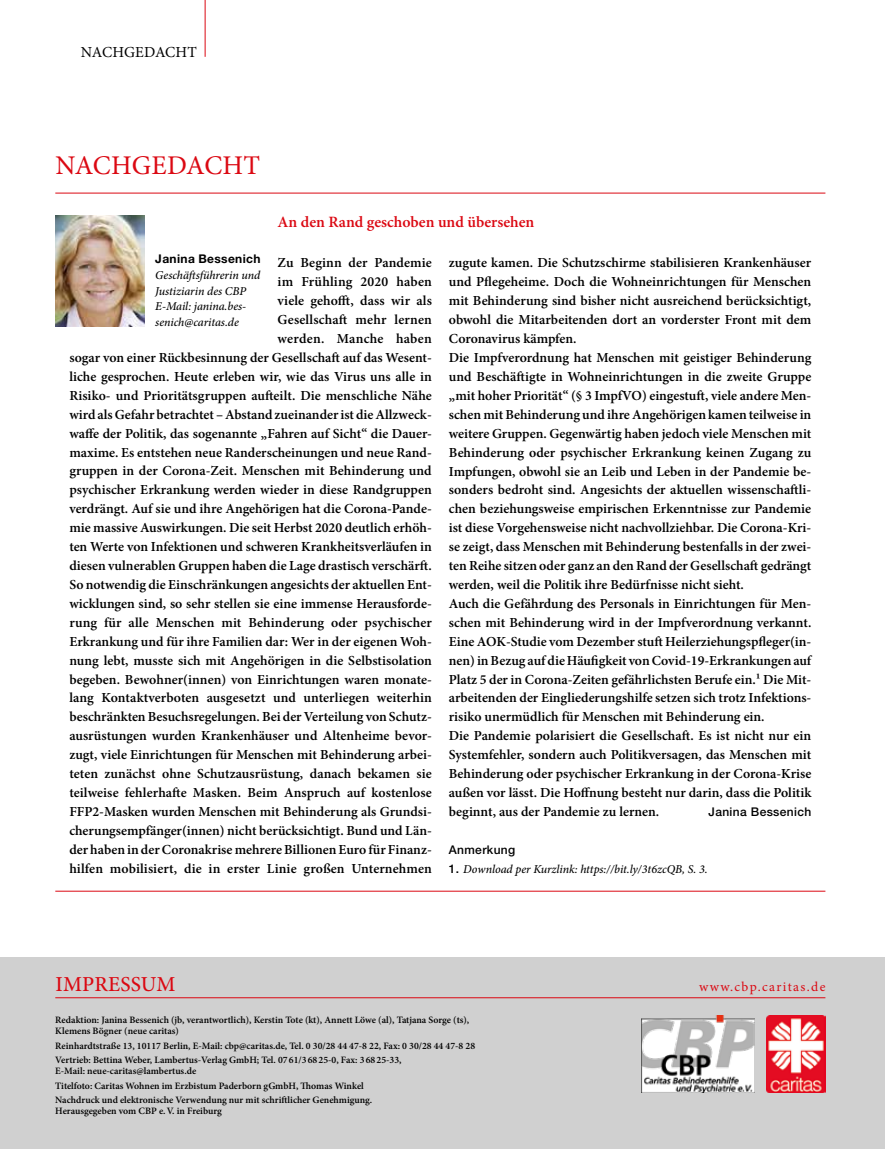
<style>
.page{position:relative;width:885px;height:1149px;background:#fff}
.page>*{position:absolute;margin:0;border:0;box-sizing:border-box;transform-origin:0 0}
.t1{font:27px "Minion Pro";letter-spacing:.005em;color:#db0812}
.t2{font:500 21.3px "Minion Pro";letter-spacing:.01em;color:#db0812}
.t3{font:600 15.75px "Minion Pro";color:#db0812}
.t4{font:15.3px "Minion Pro";letter-spacing:.005em;color:#000}
.t5{font:600 13.8px/18.9px "Minion Pro";color:#000;text-align:right}
.t6{font:13.5px "Minion Pro";letter-spacing:.1em;color:#db0812}
.t7{font:italic 500 12px/15.8px "Minion Pro";letter-spacing:-.005em;color:#000}
.t8{font:500 12px "Helvetica Neue LT Std";letter-spacing:.03em;color:#000}
.t9{font:700 12px "Helvetica Neue LT Std";letter-spacing:.03em;color:#000}
.t10{font:600 9.75px/14.7px "Minion Pro";color:#000}
.s1{font-family:"Helvetica Neue LT Std";font-style:normal}
</style>
<div class="page">
<hr style="left:205px;top:0;width:1px;height:57px;background:#db0812">
<hr style="left:55px;top:193px;width:770px;height:1px;background:#db0812">
<img style="left:55px;top:215px;width:90px;height:111px">
<hr style="left:55px;top:890px;width:770px;height:1px;background:#db0812">
<div style="left:0;top:957px;width:884px;height:191px;background:#d0d0d0"></div>
<hr style="left:55px;top:996px;width:770px;height:1px;background:#db0812">
<img style="left:766px;top:1015px;width:59px;height:77px">
<img style="left:641px;top:1015px;width:113px;height:77px">
<p class="t4" style="left:81px;top:42px;width:117px">NACHGEDACHT</p>
<h1 class="t1" style="left:55px;top:147px;width:206px">NACHGEDACHT</h1>
<p class="t3" style="left:277px;top:210px;width:258px">An den Rand geschoben und übersehen</p>
<p class="t5" style="left:69px;top:253px;width:364px">Zu Beginn der Pandemie<br>im Frühling 2020 haben<br>viele gehofft, dass wir als<br>Gesellschaft mehr lernen<br>werden. Manche haben<br>sogar von einer Rückbesinnung der Gesellschaft auf das Wesent&shy;liche gesprochen. Heute erleben wir, wie das Virus uns alle in Risiko- und Prioritätsgruppen aufteilt. Die menschliche Nähe wird als Gefahr betrachtet – Abstand zueinander ist die Allzweck&shy;waffe der Politik, das sogenannte „Fahren auf Sicht“ die Dauer&shy;maxime. Es entstehen neue Randerscheinungen und neue Rand&shy;gruppen in der Corona-Zeit. Menschen mit Behinderung und psychischer Erkrankung werden wieder in diese Randgruppen verdrängt. Auf sie und ihre Angehörigen hat die Corona-Pande&shy;mie massive Auswirkungen. Die seit Herbst 2020 deutlich erhöh&shy;ten Werte von Infektionen und schweren Krankheitsverläufen in diesen vulnerablen Gruppen haben die Lage drastisch verschärft.<br>So notwendig die Einschränkungen angesichts der aktuellen Ent&shy;wicklungen sind, so sehr stellen sie eine immense Herausforde&shy;rung für alle Menschen mit Behinderung oder psychischer Erkrankung und für ihre Familien dar: Wer in der eigenen Woh&shy;nung lebt, musste sich mit Angehörigen in die Selbstisolation begeben. Bewohner(innen) von Einrichtungen waren monate&shy;lang Kontaktverboten ausgesetzt und unterliegen weiterhin beschränkten Besuchsregelungen. Bei der Verteilung von Schutz&shy;ausrüstungen wurden Krankenhäuser und Altenheime bevor&shy;zugt, viele Einrichtungen für Menschen mit Behinderung arbei&shy;teten zunächst ohne Schutzausrüstung, danach bekamen sie teilweise fehlerhafte Masken. Beim Anspruch auf kostenlose FFP2-Masken wurden Menschen mit Behinderung als Grundsi&shy;cherungsempfänger(innen) nicht berücksichtigt. Bund und Län&shy;der haben in der Coronakrise mehrere Billionen Euro für Finanz&shy;hilfen mobilisiert, die in erster Linie großen Unternehmen</p>
<p class="t5" style="left:449px;top:253px;width:364px;text-align:left">zugute kamen. Die Schutzschirme stabilisieren Krankenhäuser und Pflegeheime. Doch die Wohneinrichtungen für Menschen mit Behinderung sind bisher nicht ausreichend berücksichtigt, obwohl die Mitarbeitenden dort an vorderster Front mit dem Coronavirus kämpfen.<br>Die Impfverordnung hat Menschen mit geistiger Behinderung und Beschäftigte in Wohneinrichtungen in die zweite Gruppe „mit hoher Priorität“ (§ 3 ImpfVO) eingestuft, viele andere Men&shy;schen mit Behinderung und ihre Angehörigen kamen teilweise in weitere Gruppen. Gegenwärtig haben jedoch viele Menschen mit Behinderung oder psychischer Erkrankung keinen Zugang zu Impfungen, obwohl sie an Leib und Leben in der Pandemie be&shy;sonders bedroht sind. Angesichts der aktuellen wissenschaftli&shy;chen beziehungsweise empirischen Erkenntnisse zur Pandemie ist diese Vorgehensweise nicht nachvollziehbar. Die Corona-Kri&shy;se zeigt, dass Menschen mit Behinderung bestenfalls in der zwei&shy;ten Reihe sitzen oder ganz an den Rand der Gesellschaft gedrängt werden, weil die Politik ihre Bedürfnisse nicht sieht.<br>Auch die Gefährdung des Personals in Einrichtungen für Men&shy;schen mit Behinderung wird in der Impfverordnung verkannt.<br>Eine AOK-Studie vom Dezember stuft Heilerziehungspfleger(in&shy;nen) in Bezug auf die Häufigkeit von Covid-19-Erkrankungen auf Platz 5 der in Corona-Zeiten gefährlichsten Berufe ein.1 Die Mit&shy;arbeitenden der Eingliederungshilfe setzen sich trotz Infektions&shy;risiko unermüdlich für Menschen mit Behinderung ein.<br>Die Pandemie polarisiert die Gesellschaft. Es ist nicht nur ein Systemfehler, sondern auch Politikversagen, das Menschen mit Behinderung oder psychischer Erkrankung in der Corona-Krise außen vor lässt. Die Hoffnung besteht nur darin, dass die Politik beginnt, aus der Pandemie zu lernen.</p>
<p class="t9" style="left:155px;top:251px;width:107px">Janina Bessenich</p>
<p class="t7" style="left:155px;top:267px;width:107px">Geschäftsführerin und<br>Justiziarin des CBP<br>E-Mail: janina.bes&shy;senich@caritas.de</p>
<p class="t8" style="left:708px;top:804px;width:104px">Janina Bessenich</p>
<p class="t8" style="left:449px;top:842px;width:68px">Anmerkung</p>
<p class="t7" style="left:449px;top:860px;width:260px"><span class="s1">1.</span> Download per Kurzlink: https://bit.ly/3t6zcQB, S. 3.</p>
<h2 class="t2" style="left:55px;top:968px;width:121px">IMPRESSUM</h2>
<p class="t6" style="left:699px;top:976px;width:128px">www.cbp.caritas.de</p>
<p class="t10" style="left:55px;top:1014px;width:415px;line-height:10.5px">Redaktion: Janina Bessenich (jb, verantwortlich), Kerstin Tote (kt), Annett Löwe (al), Tatjana Sorge (ts),<br>Klemens Bögner (neue caritas)</p>
<p class="t10" style="left:55px;top:1037px;width:421px">Reinhardtstraße 13, 10117 Berlin, E-Mail: cbp@caritas.de, Tel. 0 30/28 44 47-8 22, Fax: 0 30/28 44 47-8 28<br>Vertrieb: Bettina Weber, Lambertus-Verlag GmbH; Tel. 07 61/3 68 25-0, Fax: 3 68 25-33,</p>
<p class="t10" style="left:55px;top:1062px;width:318px">E-Mail: neue-caritas@lambertus.de<br>Titelfoto: Caritas Wohnen im Erzbistum Paderborn gGmbH, Thomas Winkel<br>Nachdruck und elektronische Verwendung nur mit schriftlicher Genehmigung.</p>
<p class="t10" style="left:55px;top:1102px;width:168px">Herausgegeben vom CBP e.V. in Freiburg</p>
</div>
